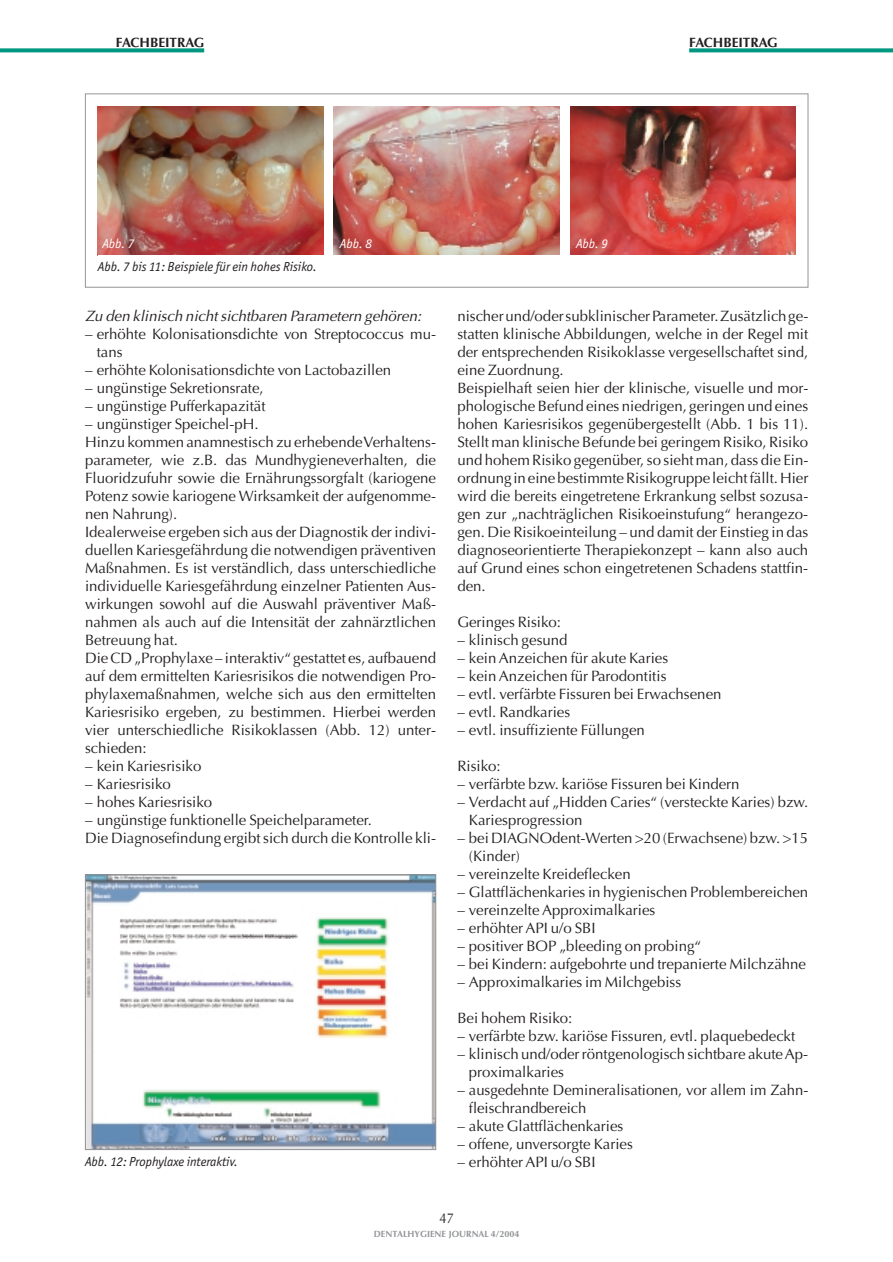
<style>
.page{position:relative;width:893px;height:1262px;background:#fff}
.page>*{position:absolute;margin:0;border:0;box-sizing:border-box;transform-origin:0 0}
.t1{font:15px/18px "Optima";color:#231f20}
.t2{font:italic 15px "Optima";color:#231f20}
.t3{font:14.25px "Optima";color:#231f20;scale:.9 1}
.t4{font:italic 13.5px "Officina Sans";color:#231f20}
.t5{font:700 13.5px "Optima";color:#231f20}
.t6{font:italic 13.5px "Officina Sans";color:#fff}
.t7{font:700 9px "Optima";color:#939598}
</style>
<div class="page">
<svg style="left:689px;top:48px;width:203px;height:4px"></svg>
<svg style="left:1px;top:48px;width:203px;height:4px"></svg>
<img style="left:98px;top:106px;width:225px;height:149px">
<img style="left:334px;top:106px;width:225px;height:149px">
<img style="left:570px;top:106px;width:225px;height:149px">
<img style="left:87px;top:876px;width:347px;height:271px">
<div style="left:85px;top:874px;width:351px;height:275px;border:1px solid #939598"></div>
<p class="t5" style="left:116px;top:37px;width:90px">FACHBEITRAG</p>
<p class="t5" style="left:689px;top:37px;width:90px">FACHBEITRAG</p>
<p class="t6" style="left:102px;top:238px;width:34px">Abb. 7</p>
<p class="t6" style="left:340px;top:238px;width:33px">Abb. 8</p>
<p class="t6" style="left:576px;top:238px;width:33px">Abb. 9</p>
<p class="t4" style="left:98px;top:261px;width:221px">Abb. 7 bis 11: Beispiele für ein hohes Risiko.</p>
<p class="t2" style="left:85px;top:309px;width:338px">Zu den klinisch nicht sichtbaren Parametern gehören:</p>
<p class="t1" style="left:97px;top:326px;width:341px;text-indent:-12px">– erhöhte Kolonisationsdichte von Streptococcus mu&shy;tans</p>
<p class="t1" style="left:85px;top:362px;width:308px">– erhöhte Kolonisationsdichte von Lactobazillen</p>
<p class="t1" style="left:85px;top:380px;width:180px">– ungünstige Sekretionsrate,</p>
<p class="t1" style="left:85px;top:398px;width:182px">– ungünstige Pufferkapazität</p>
<p class="t1" style="left:85px;top:416px;width:352px">– ungünstiger Speichel-pH.<br>Hinzu kommen anamnestisch zu erhebende Verhaltens&shy;parameter, wie z.B. das Mundhygieneverhalten, die Fluoridzufuhr sowie die Ernährungssorgfalt (kariogene Potenz sowie kariogene Wirksamkeit der aufgenomme&shy;nen Nahrung).<br>Idealerweise ergeben sich aus der Diagnostik der indivi&shy;duellen Kariesgefährdung die notwendigen präventiven Maßnahmen. Es ist verständlich, dass unterschiedliche individuelle Kariesgefährdung einzelner Patienten Aus&shy;wirkungen sowohl auf die Auswahl präventiver Maß&shy;nahmen als auch auf die Intensität der zahnärztlichen Betreuung hat.<br>Die CD „Prophylaxe – interaktiv“ gestattet es, aufbauend auf dem ermittelten Kariesrisikos die notwendigen Pro&shy;phylaxemaßnahmen, welche sich aus den ermittelten Kariesrisiko ergeben, zu bestimmen. Hierbei werden vier unterschiedliche Risikoklassen (Abb. 12) unter&shy;schieden:</p>
<p class="t1" style="left:85px;top:758px;width:118px">– kein Kariesrisiko</p>
<p class="t1" style="left:85px;top:776px;width:87px">– Kariesrisiko</p>
<p class="t1" style="left:85px;top:794px;width:129px">– hohes Kariesrisiko</p>
<p class="t1" style="left:85px;top:812px;width:352px">– ungünstige funktionelle Speichelparameter.<br>Die Diagnosefindung ergibt sich durch die Kontrolle kli-</p>
<p class="t4" style="left:85px;top:1156px;width:155px">Abb. 12: Prophylaxe interaktiv.</p>
<p class="t1" style="left:457px;top:308px;width:352px">nischer und/oder subklinischer Parameter. Zusätzlich ge&shy;statten klinische Abbildungen, welche in der Regel mit der entsprechenden Risikoklasse vergesellschaftet sind, eine Zuordnung.<br>Beispielhaft seien hier der klinische, visuelle und mor&shy;phologische Befund eines niedrigen, geringen und eines hohen Kariesrisikos gegenübergestellt (Abb. 1 bis 11).<br>Stellt man klinische Befunde bei geringem Risiko, Risiko und hohem Risiko gegenüber, so sieht man, dass die Ein&shy;ordnung in eine bestimmte Risikogruppe leicht fällt. Hier wird die bereits eingetretene Erkrankung selbst sozusa&shy;gen zur „nachträglichen Risikoeinstufung“ herangezo&shy;gen. Die Risikoeinteilung – und damit der Einstieg in das diagnoseorientierte Therapiekonzept – kann also auch auf Grund eines schon eingetretenen Schadens stattfin&shy;den.</p>
<p class="t1" style="left:457px;top:614px;width:105px">Geringes Risiko:</p>
<p class="t1" style="left:457px;top:632px;width:112px">– klinisch gesund</p>
<p class="t1" style="left:457px;top:650px;width:212px">– kein Anzeichen für akute Karies</p>
<p class="t1" style="left:457px;top:668px;width:211px">– kein Anzeichen für Parodontitis</p>
<p class="t1" style="left:457px;top:686px;width:266px">– evtl. verfärbte Fissuren bei Erwachsenen</p>
<p class="t1" style="left:457px;top:704px;width:114px">– evtl. Randkaries</p>
<p class="t1" style="left:457px;top:722px;width:189px">– evtl. insuffiziente Füllungen</p>
<p class="t1" style="left:457px;top:758px;width:45px">Risiko:</p>
<p class="t1" style="left:457px;top:776px;width:284px">– verfärbte bzw. kariöse Fissuren bei Kindern</p>
<p class="t1" style="left:469px;top:794px;width:341px;text-indent:-12px">– Verdacht auf „Hidden Caries“ (versteckte Karies) bzw.<br>Kariesprogression</p>
<p class="t1" style="left:469px;top:830px;width:341px;text-indent:-12px">– bei DIAGNOdent-Werten &gt;20 (Erwachsene) bzw. &gt;15 (Kinder)</p>
<p class="t1" style="left:457px;top:866px;width:175px">– vereinzelte Kreideflecken</p>
<p class="t1" style="left:457px;top:884px;width:352px">– Glattflächenkaries in hygienischen Problembereichen</p>
<p class="t1" style="left:457px;top:902px;width:199px">– vereinzelte Approximalkaries</p>
<p class="t1" style="left:457px;top:920px;width:140px">– erhöhter API u/o SBI</p>
<p class="t1" style="left:457px;top:938px;width:245px">– positiver BOP „bleeding on probing“</p>
<p class="t1" style="left:457px;top:956px;width:350px">– bei Kindern: aufgebohrte und trepanierte Milchzähne</p>
<p class="t1" style="left:457px;top:974px;width:225px">– Approximalkaries im Milchgebiss</p>
<p class="t1" style="left:457px;top:1010px;width:117px">Bei hohem Risiko:</p>
<p class="t1" style="left:457px;top:1028px;width:339px">– verfärbte bzw. kariöse Fissuren, evtl. plaquebedeckt</p>
<p class="t1" style="left:469px;top:1046px;width:341px;text-indent:-12px">– klinisch und/oder röntgenologisch sichtbare akute Ap&shy;proximalkaries</p>
<p class="t1" style="left:469px;top:1082px;width:341px;text-indent:-12px">– ausgedehnte Demineralisationen, vor allem im Zahn&shy;fleischrandbereich</p>
<p class="t1" style="left:457px;top:1118px;width:167px">– akute Glattflächenkaries</p>
<p class="t1" style="left:457px;top:1136px;width:177px">– offene, unversorgte Karies</p>
<p class="t1" style="left:457px;top:1154px;width:140px">– erhöhter API u/o SBI</p>
<p class="t3" style="left:439px;top:1212px;width:17px">47</p>
<p class="t7" style="left:374px;top:1229px;width:147px">DENTALHYGIENE JOURNAL 4/2004</p>
</div>
